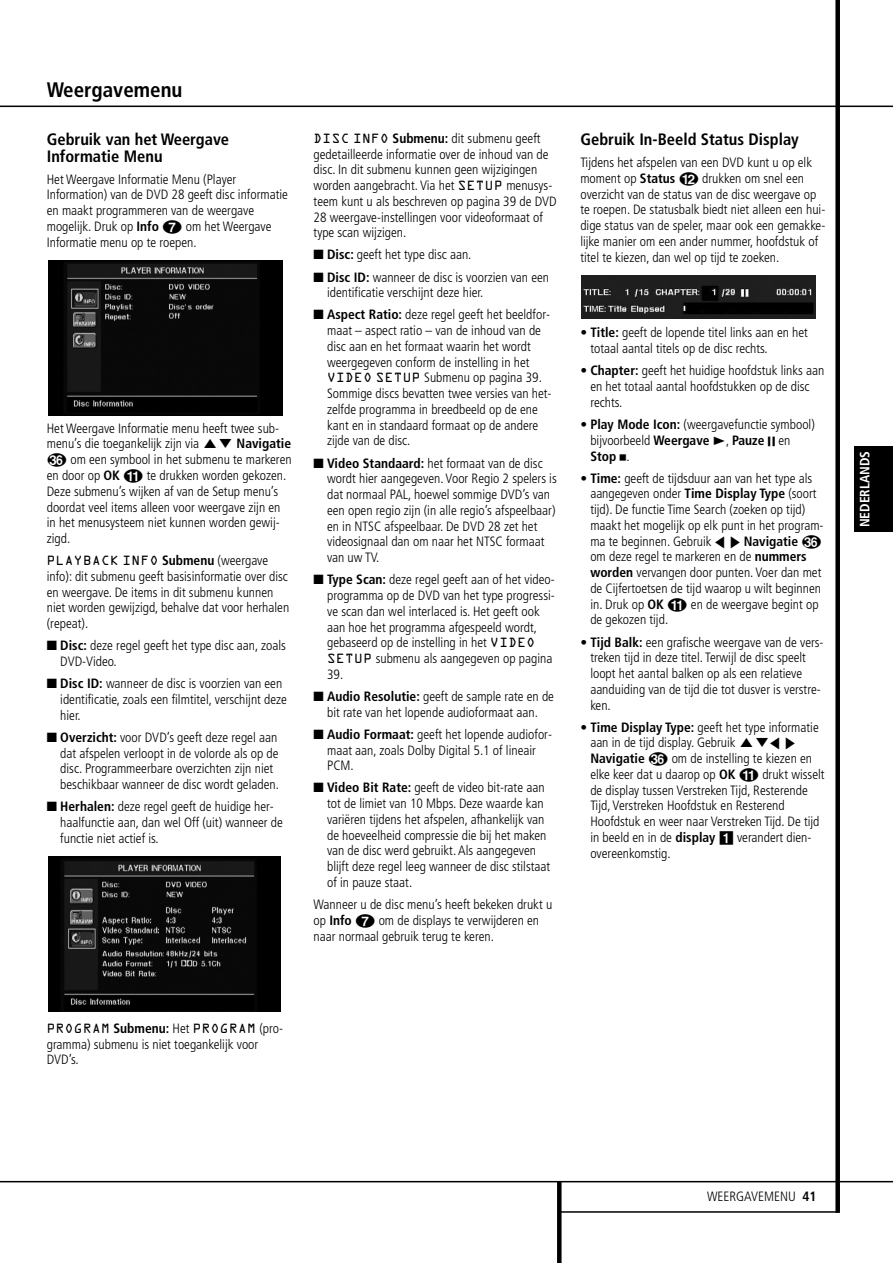
<style>
.page{position:relative;width:893px;height:1263px;background:#fff}
.page>*{position:absolute;margin:0;border:0;box-sizing:border-box;transform-origin:0 0}
.t1{font:700 condensed 21px "Frutiger";color:#000}
.t2{font:700 condensed 16.5px/16.5px "Frutiger";color:#000}
.t3{font:300 condensed 13.5px/15.8px "Frutiger";color:#000}
.t4{font:700 condensed 13.5px "Frutiger";color:#fff}
.t5{font:12px "OCRA";letter-spacing:.035em;color:#000}
.s1{font-weight:700}
.s2{font-family:"Harman Ellipsis Num";font-weight:400;font-stretch:normal}
.s3{font-family:"Harman Player Controls";font-weight:400;font-stretch:normal;font-size:12px}
.s4{font-family:"Frutiger";font-weight:700;font-stretch:condensed;font-size:13.5px}
.s5{font-family:"Frutiger";font-weight:300;font-stretch:condensed;font-size:13.5px}
.s6{font-family:"OCRA";font-weight:400;font-stretch:normal;font-size:12px}
.s7{font-family:"Harman Quad Num";font-weight:400;font-stretch:normal}
</style>
<div class="page">
<hr style="left:0;top:106px;width:893px;height:1px;background:#000">
<hr style="left:0;top:1181px;width:893px;height:1px;background:#000">
<div style="left:835px;top:0;width:5px;height:1213px;background:#000"></div>
<div style="left:557px;top:1181px;width:5px;height:82px;background:#000"></div>
<hr style="left:559px;top:1211px;width:279px;height:2px;background:#000">
<div style="left:855px;top:446px;width:38px;height:85px;background:#000"></div>
<img style="left:582px;top:275px;width:234px;height:44px">
<img style="left:48px;top:856px;width:233px;height:156px">
<img style="left:48px;top:260px;width:234px;height:155px">
<h1 class="t1" style="left:47px;top:82px;width:137px">Weergavemenu</h1>
<p class="t2" style="left:47px;top:132px;width:184px">Gebruik van het Weergave<br>Informatie Menu</p>
<p class="t3" style="left:47px;top:172px;width:243px">Het Weergave Informatie Menu (Player Information) van de DVD 28 geeft disc informatie en maakt programmeren van de weergave mogelijk. Druk op <span class="s1">Info</span> <span class="s2">6</span> om het Weergave Informatie menu op te roepen.</p>
<p class="t3" style="left:47px;top:421px;width:234px">Het Weergave Informatie menu heeft twee sub-</p>
<p class="t3" style="left:47px;top:437px;width:246px">menu’s die toegankelijk zijn via <span class="s3">KL</span> <span class="s1">Navigatie</span></p>
<p class="t3" style="left:70px;top:453px;width:223px">om een symbool in het submenu te markeren</p>
<p class="t3" style="left:47px;top:468px;width:241px">en door op <span class="s1">OK</span> <span class="s2">A</span> te drukken worden gekozen.</p>
<p class="t3" style="left:47px;top:484px;width:233px">Deze submenu’s wijken af van de Setup menu’s</p>
<p class="t3" style="left:47px;top:500px;width:235px">doordat veel items alleen voor weergave zijn en</p>
<p class="t3" style="left:47px;top:516px;width:234px">in het menusysteem niet kunnen worden gewij-</p>
<p class="t3" style="left:47px;top:531px;width:25px">zigd.</p>
<p class="t5" style="left:47px;top:556px;width:223px">PLAYBACK INFO <span class="s4">Submenu</span> <span class="s5">(weergave</span></p>
<p class="t3" style="left:47px;top:569px;width:244px">info): dit submenu geeft basisinformatie over disc en weergave. De items in dit submenu kunnen niet worden gewijzigd, behalve dat voor herhalen (repeat).</p>
<p class="t3" style="left:60px;top:639px;width:227px;text-indent:-14px">■ <span class="s1">Disc:</span> deze regel geeft het type disc aan, zoals<br>DVD-Video.</p>
<p class="t3" style="left:60px;top:677px;width:228px;text-indent:-14px">■ <span class="s1">Disc ID:</span> wanneer de disc is voorzien van een identificatie, zoals een filmtitel, verschijnt deze hier.</p>
<p class="t3" style="left:60px;top:730px;width:220px;text-indent:-14px">■ <span class="s1">Overzicht:</span> voor DVD’s geeft deze regel aan dat afspelen verloopt in de volorde als op de disc. Programmeerbare overzichten zijn niet beschikbaar wanneer de disc wordt geladen.</p>
<p class="t3" style="left:60px;top:800px;width:224px;text-indent:-14px">■ <span class="s1">Herhalen:</span> deze regel geeft de huidige her&shy;haalfunctie aan, dan wel Off (uit) wanneer de functie niet actief is.</p>
<p class="t3" style="left:314px;top:131px;width:245px"><span class="s6">DISC INFO</span> <span class="s1">Submenu:</span> dit submenu geeft gedetailleerde informatie over de inhoud van de disc. In dit submenu kunnen geen wijzigingen worden aangebracht. Via het <span class="s6">SETUP</span> menusys&shy;teem kunt u als beschreven op pagina 39 de DVD 28 weergave-instellingen voor videoformaat of type scan wijzigen.</p>
<p class="t3" style="left:314px;top:248px;width:159px">■ <span class="s1">Disc:</span> geeft het type disc aan.</p>
<p class="t3" style="left:327px;top:270px;width:223px;text-indent:-14px">■ <span class="s1">Disc ID:</span> wanneer de disc is voorzien van een identificatie verschijnt deze hier.</p>
<p class="t3" style="left:327px;top:308px;width:226px;text-indent:-14px">■ <span class="s1">Aspect Ratio:</span> deze regel geeft het beeldfor&shy;maat – aspect ratio – van de inhoud van de disc aan en het formaat waarin het wordt weergegeven conform de instelling in het <span class="s6">VIDEO SETUP</span> Submenu op pagina 39.<br>Sommige discs bevatten twee versies van het&shy;zelfde programma in breedbeeld op de ene kant en in standaard formaat op de andere zijde van de disc.</p>
<p class="t3" style="left:327px;top:456px;width:231px;text-indent:-14px">■ <span class="s1">Video Standaard:</span> het formaat van de disc wordt hier aangegeven. Voor Regio 2 spelers is dat normaal PAL, hoewel sommige DVD’s van een open regio zijn (in alle regio’s afspeelbaar) en in NTSC afspeelbaar. De DVD 28 zet het videosignaal dan om naar het NTSC formaat van uw TV.</p>
<p class="t3" style="left:327px;top:573px;width:229px;text-indent:-13px">■ <span class="s1">Type Scan:</span> deze regel geeft aan of het video&shy;programma op de DVD van het type progressi&shy;ve scan dan wel interlaced is. Het geeft ook aan hoe het programma afgespeeld wordt, gebaseerd op de instelling in het <span class="s6">VIDEO SETUP</span> submenu als aangegeven op pagina 39.</p>
<p class="t3" style="left:314px;top:689px;width:242px;text-align:center">■ <span class="s1">Audio Resolutie:</span> geeft de sample rate en de bit rate van het lopende audioformaat aan.</p>
<p class="t3" style="left:327px;top:727px;width:226px;text-indent:-14px">■ <span class="s1">Audio Formaat:</span> geeft het lopende audiofor&shy;maat aan, zoals Dolby Digital 5.1 of lineair<br>PCM.</p>
<p class="t3" style="left:327px;top:781px;width:225px;text-indent:-14px">■ <span class="s1">Video Bit Rate:</span> geeft de video bit-rate aan tot de limiet van 10 Mbps. Deze waarde kan variëren tijdens het afspelen, afhankelijk van de hoeveelheid compressie die bij het maken van de disc werd gebruikt. Als aangegeven blijft deze regel leeg wanneer de disc stilstaat of in pauze staat.</p>
<p class="t3" style="left:314px;top:897px;width:240px">Wanneer u de disc menu’s heeft bekeken drukt u op <span class="s1">Info</span> <span class="s2">6</span> om de displays te verwijderen en naar normaal gebruik terug te keren.</p>
<p class="t2" style="left:580px;top:132px;width:220px">Gebruik In-Beeld Status Display</p>
<p class="t3" style="left:580px;top:156px;width:246px">Tijdens het afspelen van een DVD kunt u op elk moment op <span class="s1">Status</span> <span class="s2">B</span> drukken om snel een overzicht van de status van de disc weergave op te roepen. De statusbalk biedt niet alleen een hui&shy;dige status van de speler, maar ook een gemakke&shy;lijke manier om een ander nummer, hoofdstuk of titel te kiezen, dan wel op tijd te zoeken.</p>
<p class="t3" style="left:590px;top:326px;width:219px;text-indent:-10px">• <span class="s1">Title:</span> geeft de lopende titel links aan en het totaal aantal titels op de disc rechts.</p>
<p class="t3" style="left:590px;top:364px;width:236px;text-indent:-10px">• <span class="s1">Chapter:</span> geeft het huidige hoofdstuk links aan en het totaal aantal hoofdstukken op de disc rechts.</p>
<p class="t3" style="left:590px;top:417px;width:226px;text-indent:-10px">• <span class="s1">Play Mode Icon:</span> (weergavefunctie symbool) bijvoorbeeld <span class="s1">Weergave</span> <span class="s3">B</span>, <span class="s1">Pauze</span> <span class="s3">1</span> en<br><span class="s1">Stop</span> <span class="s3">0</span>.</p>
<p class="t3" style="left:590px;top:471px;width:235px;text-indent:-10px">• <span class="s1">Time:</span> geeft de tijdsduur aan van het type als aangegeven onder <span class="s1">Time Display Type</span> (soort tijd). De functie Time Search (zoeken op tijd) maakt het mogelijk op elk punt in het program&shy;ma te beginnen. Gebruik <span class="s3">M N</span> <span class="s1">Navigatie<br></span>om deze regel te markeren en de <span class="s1">nummers worden</span> vervangen door punten. Voer dan met de Cijfertoetsen de tijd waarop u wilt beginnen in. Druk op <span class="s1">OK</span> <span class="s2">A</span> en de weergave begint op de gekozen tijd.</p>
<p class="t3" style="left:590px;top:635px;width:235px;text-indent:-10px">• <span class="s1">Tijd Balk:</span> een grafische weergave van de vers&shy;treken tijd in deze titel. Terwijl de disc speelt loopt het aantal balken op als een relatieve aanduiding van de tijd die tot dusver is verstre&shy;ken.</p>
<p class="t3" style="left:590px;top:720px;width:230px;text-indent:-10px">• <span class="s1">Time Display Type:</span> geeft het type informatie aan in de tijd display. Gebruik <span class="s3">KLM N<br></span><span class="s1">Navigatie</span></p>
<p class="t3" style="left:590px;top:752px;width:236px;text-indent:81px">om de instelling te kiezen en elke keer dat u daarop op <span class="s1">OK</span> <span class="s2">A</span> drukt wisselt de display tussen Verstreken Tijd, Resterende Tijd, Verstreken Hoofdstuk en Resterend Hoofdstuk en weer naar Verstreken Tijd. De tijd in beeld en in de <span class="s1">display</span> <span class="s7">-</span> verandert dien&shy;overeenkomstig.</p>
<p class="t5" style="left:47px;top:1024px;width:238px">PROGRAM <span class="s4">Submenu:</span> <span class="s5">Het</span> PROGRAM <span class="s5">(pro-</span></p>
<p class="t3" style="left:47px;top:1037px;width:213px">gramma) submenu is niet toegankelijk voor<br>DVD’s.</p>
<p class="t4" style="left:859px;top:527px;width:78px;rotate:-90deg">NEDERLANDS</p>
<p class="t3" style="left:707px;top:1189px;width:111px">WEERGAVEMENU <span class="s1">41</span></p>
</div>
